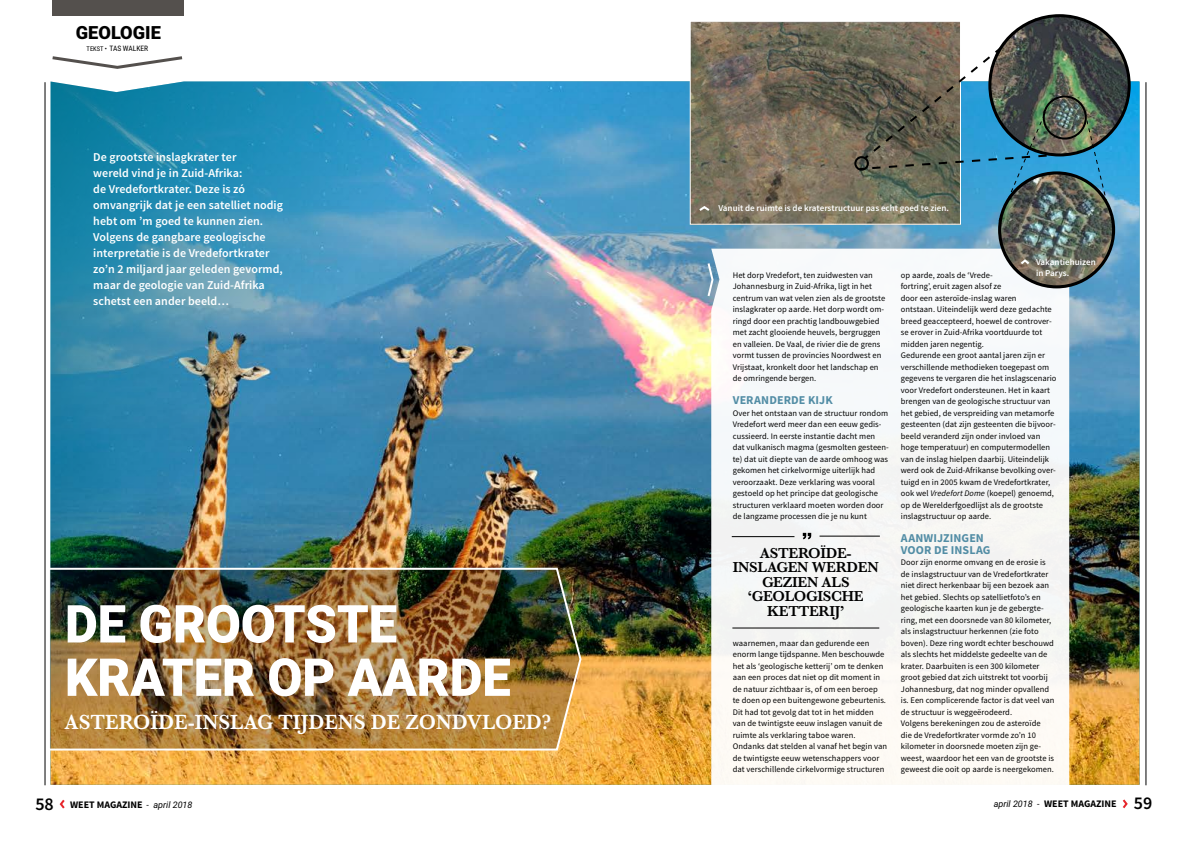
<style>
.page{position:relative;width:1191px;height:842px;background:#fff}
.page>*{position:absolute;margin:0;border:0;box-sizing:border-box;transform-origin:0 0}
.t1{font:900 52.4px/53.4px "Roboto";letter-spacing:-.005em;color:#fff}
.t2{font:600 21.3px "Baskerville";color:#fff}
.t3{font:900 18.2px "Roboto";color:#000}
.t4{font:600 18px "Source Sans Pro";color:#000}
.t5{font:600 15px/14.5px "Baskerville";letter-spacing:-.02em;color:#000;text-align:center}
.t6{font:600 12px/16px "Source Sans Pro";letter-spacing:.005em;color:#fff}
.t7{font:700 12px/11.5px "Source Sans Pro";letter-spacing:.005em;color:#528da5}
.t8{font:700 10px "Source Sans Pro";color:#000}
.t9{font:600 9px/11px "Source Sans Pro";color:#fff}
.t10{font:8.5px/11.5px "Source Sans Pro";letter-spacing:.005em;color:#000}
.t11{font:7.5px "Roboto Condensed";color:#000}
.s1{font-size:6.5px}
.s2{font-size:6.6px}
.s3{font-style:italic}
.s4{font-family:"Roboto";font-weight:400;font-style:italic;font-size:9px}
.s5{font-weight:600;font-size:18px}
</style>
<div class="page">
<img style="left:51px;top:82px;width:1088px;height:703px">
<img style="left:50px;top:567px;width:532px;height:184px">
<hr style="left:45px;top:82px;width:1px;height:703px;background:#000">
<hr style="left:1145px;top:82px;width:1px;height:703px;background:#000">
<svg style="left:1122px;top:799px;width:6px;height:10px"></svg>
<svg style="left:59px;top:799px;width:6px;height:10px"></svg>
<div style="left:52px;top:0;width:132px;height:15px;background:#54504d"></div>
<svg style="left:52px;top:56px;width:131px;height:13px"></svg>
<div style="left:711px;top:249px;width:358px;height:536px;background:#f6f8f6"></div>
<hr style="left:732px;top:536px;width:62px;height:1px;background:#000">
<svg style="left:802px;top:533px;width:9px;height:6px"></svg>
<hr style="left:819px;top:536px;width:61px;height:1px;background:#000">
<hr style="left:732px;top:628px;width:147px;height:1px;background:#000">
<img style="left:692px;top:23px;width:165px;height:200px">
<img style="left:990px;top:16px;width:139px;height:139px;border-radius:70px">
<img style="left:857px;top:17px;width:256px;height:209px">
<svg style="left:697px;top:205px;width:14px;height:8px"></svg>
<img style="left:999px;top:173px;width:114px;height:114px">
<div style="left:998px;top:171px;width:117px;height:117px;border:3px solid #000;border-radius:50%"></div>
<svg style="left:1018px;top:258px;width:13px;height:8px"></svg>
<svg style="left:706px;top:261px;width:8px;height:37px"></svg>
<div style="left:854px;top:156px;width:15px;height:15px;border:2px solid #000;border-radius:50%"></div>
<h3 class="t3" style="left:76px;top:20px;width:86px">GEOLOGIE</h3>
<p class="t11" style="left:87px;top:43px;width:63px"><span class="s1">TEKST</span> <span class="s2">•</span> TAS WALKER</p>
<p class="t6" style="left:93px;top:150px;width:191px">De grootste inslagkrater ter<br>wereld vind je in Zuid-Afrika:<br>de Vredefortkrater. Deze is zó omvangrijk dat je een satelliet nodig hebt om ’m goed te kunnen zien.<br>Volgens de gangbare geologische interpretatie is de Vredefortkrater zo’n 2 miljard jaar geleden gevormd, maar de geologie van Zuid-Afrika schetst een ander beeld…</p>
<h1 class="t1" style="left:65px;top:595px;width:447px">DE GROOTSTE<br>KRATER OP AARDE</h1>
<h2 class="t2" style="left:64px;top:707px;width:488px">ASTEROÏDE-INSLAG TIJDENS DE ZONDVLOED?</h2>
<p class="t9" style="left:718px;top:202px;width:232px">Vanuit de ruimte is de kraterstructuur pas echt goed te zien.</p>
<p class="t10" style="left:733px;top:269px;width:154px">Het dorp Vredefort, ten zuidwesten van Johannesburg in Zuid-Afrika, ligt in het centrum van wat velen zien als de grootste inslagkrater op aarde. Het dorp wordt om&shy;ringd door een prachtig landbouwgebied met zacht glooiende heuvels, bergruggen en valleien. De Vaal, de rivier die de grens vormt tussen de provincies Noordwest en Vrijstaat, kronkelt door het landschap en de omringende bergen.</p>
<h3 class="t7" style="left:733px;top:395px;width:101px">VERANDERDE KIJK</h3>
<p class="t10" style="left:733px;top:407px;width:158px">Over het ontstaan van de structuur rondom Vredefort werd meer dan een eeuw gedis&shy;cussieerd. In eerste instantie dacht men dat vulkanisch magma (gesmolten gesteen&shy;te) dat uit diepte van de aarde omhoog was gekomen het cirkelvormige uiterlijk had veroorzaakt. Deze verklaring was vooral gestoeld op het principe dat geologische structuren verklaard moeten worden door de langzame processen die je nu kunt</p>
<h3 class="t5" style="left:733px;top:546px;width:147px">ASTEROÏDE-<br>INSLAGEN WERDEN<br>GEZIEN ALS ‘GEOLOGISCHE<br>KETTERIJ’</h3>
<p class="t10" style="left:733px;top:637px;width:156px">waarnemen, maar dan gedurende een enorm lange tijdspanne. Men beschouwde het als ‘geologische ketterij’ om te denken aan een proces dat niet op dit moment in de natuur zichtbaar is, of om een beroep<br>te doen op een buitengewone gebeurtenis.<br>Dit had tot gevolg dat tot in het midden van de twintigste eeuw inslagen vanuit de ruimte als verklaring taboe waren.<br>Ondanks dat stelden al vanaf het begin van de twintigste eeuw wetenschappers voor dat verschillende cirkelvormige structuren</p>
<p class="t9" style="left:1036px;top:256px;width:61px">Vakantiehuizen in Parys.</p>
<p class="t10" style="left:901px;top:269px;width:157px">op aarde, zoals de ‘Vrede-<br>fortring’, eruit zagen alsof ze<br>door een asteroïde-inslag waren<br>ontstaan. Uiteindelijk werd deze gedachte breed geaccepteerd, hoewel de controver&shy;se erover in Zuid-Afrika voortduurde tot midden jaren negentig.<br>Gedurende een groot aantal jaren zijn er verschillende methodieken toegepast om gegevens te vergaren die het inslagscenario voor Vredefort ondersteunen. Het in kaart brengen van de geologische structuur van het gebied, de verspreiding van metamorfe gesteenten (dat zijn gesteenten die bijvoor&shy;beeld veranderd zijn onder invloed van hoge temperatuur) en computermodellen van de inslag hielpen daarbij. Uiteindelijk werd ook de Zuid-Afrikanse bevolking over&shy;tuigd en in 2005 kwam de Vredefortkrater, ook wel <span class="s3">Vredefort Dome</span> (koepel) genoemd, op de Werelderfgoedlijst als de grootste inslagstructuur op aarde.</p>
<h3 class="t7" style="left:901px;top:533px;width:91px">AANWIJZINGEN<br>VOOR DE INSLAG</h3>
<p class="t10" style="left:901px;top:557px;width:155px">Door zijn enorme omvang en de erosie is de inslagstructuur van de Vredefortkrater niet direct herkenbaar bij een bezoek aan het gebied. Slechts op satellietfoto’s en geologische kaarten kun je de gebergte&shy;ring, met een doorsnede van 80 kilometer, als inslagstructuur herkennen (zie foto boven). Deze ring wordt echter beschouwd als slechts het middelste gedeelte van de krater. Daarbuiten is een 300 kilometer groot gebied dat zich uitstrekt tot voorbij Johannesburg, dat nog minder opvallend is. Een complicerende factor is dat veel van de structuur is weggeërodeerd.<br>Volgens berekeningen zou de asteroïde<br>die de Vredefortkrater vormde zo’n 10 kilometer in doorsnede moeten zijn ge&shy;weest, waardoor het een van de grootste is geweest die ooit op aarde is neergekomen.</p>
<h3 class="t4" style="left:35px;top:792px;width:20px">58</h3>
<p class="t8" style="left:70px;top:798px;width:124px">WEET MAGAZINE <span class="s4">- april 2018</span></p>
<p class="t8" style="left:993px;top:797px;width:160px"><span class="s4">april 2018 -</span> WEET MAGAZINE <span class="s5">59</span></p>
</div>
